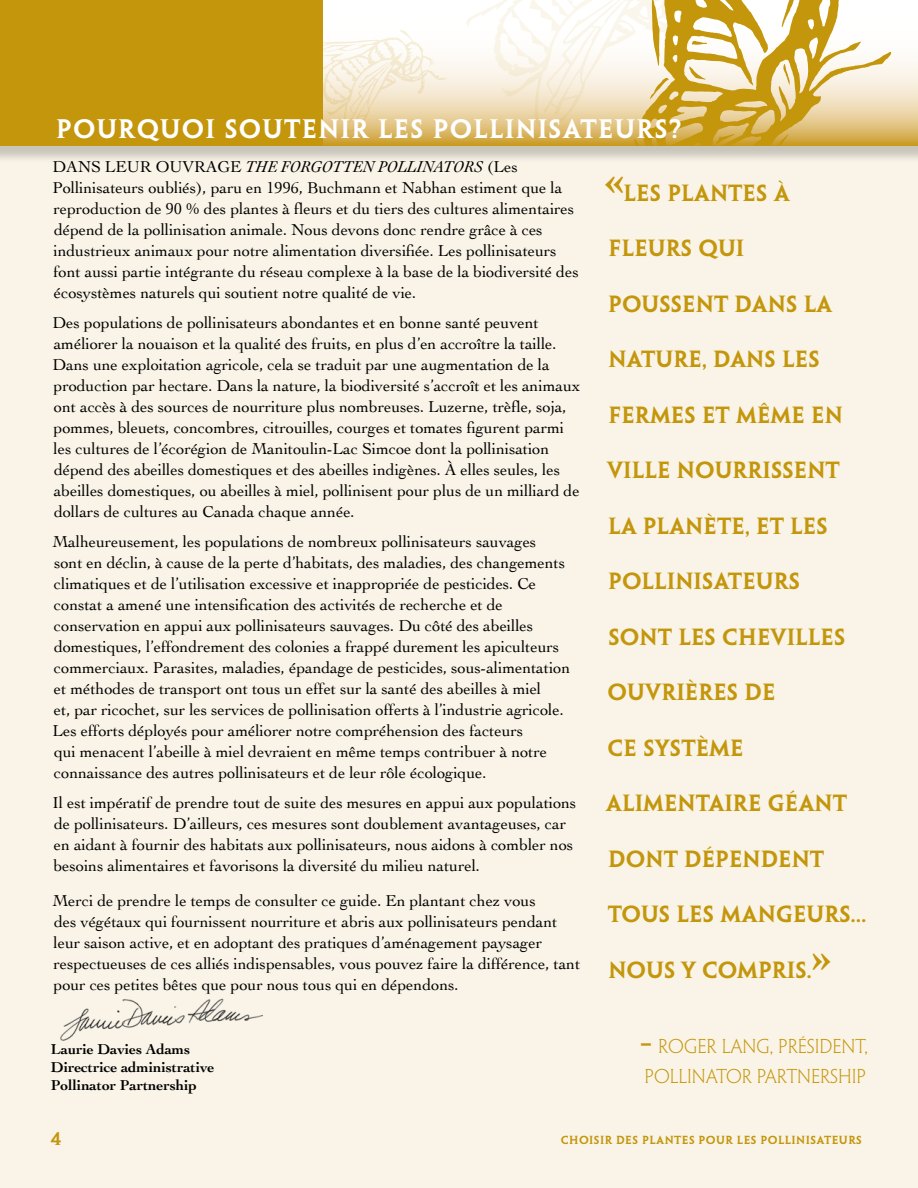
<style>
.page{position:relative;width:918px;height:1188px;background:#fff}
.page>*{position:absolute;margin:0;border:0;box-sizing:border-box;transform-origin:0 0}
.t1{font:24px "Penumbra MM 585 1000";letter-spacing:.12em;color:#fff}
.t2{font:21px "Penumbra MM 585 1000";color:#c4960c}
.t3{font:18px/30px "Penumbra MM 220 500";color:#c4960c}
.t4{font:16.5px/21px "Cochin";letter-spacing:-.005em;color:#000}
.t5{font:16.5px "Penumbra MM 585 1000";color:#c4960c}
.t6{font:700 15px/18px "Cochin";letter-spacing:-.005em;color:#000}
.t7{font:10.5px "Penumbra MM 585 1000";letter-spacing:.04em;color:#c4960c}
.s1{font-style:italic}
.s2{font-size:41.25px}
.s3{font-family:"Penumbra MM 585 1000";font-size:22.5px}
</style>
<div class="page">
<div style="left:0;top:144px;width:918px;height:1044px;background:#f9f4e7"></div>
<div style="left:0;top:0;width:918px;height:164px;background:#000;opacity:.2"></div>
<svg style="left:0;top:0;width:918px;height:146px"></svg>
<svg style="left:323px;top:30px;width:124px;height:104px"></svg>
<div style="left:0;top:0;width:323px;height:145px;background:#c4960c"></div>
<img style="left:60px;top:998px;width:202px;height:43px">
<svg style="left:455px;top:0;width:436px;height:145px"></svg>
<h1 class="t1" style="left:56px;top:116px;width:627px">POURQUOI SOUTENIR LES POLLINISATEURS?</h1>
<p class="t4" style="left:52px;top:155px;width:528px">DANS LEUR OUVRAGE <span class="s1">THE FORGOTTEN POLLINATORS</span> (Les Pollinisateurs oubliés), paru en 1996, Buchmann et Nabhan estiment que la reproduction de 90 % des plantes à fleurs et du tiers des cultures alimentaires dépend de la pollinisation animale. Nous devons donc rendre grâce à ces industrieux animaux pour notre alimentation diversifiée. Les pollinisateurs font aussi partie intégrante du réseau complexe à la base de la biodiversité des écosystèmes naturels qui soutient notre qualité de vie.</p>
<p class="t4" style="left:53px;top:312px;width:529px">Des populations de pollinisateurs abondantes et en bonne santé peuvent améliorer la nouaison et la qualité des fruits, en plus d’en accroître la taille.<br>Dans une exploitation agricole, cela se traduit par une augmentation de la production par hectare. Dans la nature, la biodiversité s’accroît et les animaux ont accès à des sources de nourriture plus nombreuses. Luzerne, trèfle, soja, pommes, bleuets, concombres, citrouilles, courges et tomates figurent parmi les cultures de l’écorégion de Manitoulin-Lac Simcoe dont la pollinisation dépend des abeilles domestiques et des abeilles indigènes. À elles seules, les abeilles domestiques, ou abeilles à miel, pollinisent pour plus de un milliard de dollars de cultures au Canada chaque année.</p>
<p class="t4" style="left:52px;top:531px;width:519px">Malheureusement, les populations de nombreux pollinisateurs sauvages<br>sont en déclin, à cause de la perte d’habitats, des maladies, des changements climatiques et de l’utilisation excessive et inappropriée de pesticides. Ce constat a amené une intensification des activités de recherche et de conservation en appui aux pollinisateurs sauvages. Du côté des abeilles domestiques, l’effondrement des colonies a frappé durement les apiculteurs commerciaux. Parasites, maladies, épandage de pesticides, sous-alimentation et méthodes de transport ont tous un effet sur la santé des abeilles à miel<br>et, par ricochet, sur les services de pollinisation offerts à l’industrie agricole.<br>Les efforts déployés pour améliorer notre compréhension des facteurs<br>qui menacent l’abeille à miel devraient en même temps contribuer à notre connaissance des autres pollinisateurs et de leur rôle écologique.</p>
<p class="t4" style="left:52px;top:792px;width:525px">Il est impératif de prendre tout de suite des mesures en appui aux populations de pollinisateurs. D’ailleurs, ces mesures sont doublement avantageuses, car en aidant à fournir des habitats aux pollinisateurs, nous aidons à combler nos besoins alimentaires et favorisons la diversité du milieu naturel.</p>
<p class="t4" style="left:52px;top:889px;width:529px">Merci de prendre le temps de consulter ce guide. En plantant chez vous<br>des végétaux qui fournissent nourriture et abris aux pollinisateurs pendant leur saison active, et en adoptant des pratiques d’aménagement paysager respectueuses de ces alliés indispensables, vous pouvez faire la différence, tant pour ces petites bêtes que pour nous tous qui en dépendons.</p>
<p class="t6" style="left:51px;top:1039px;width:165px">Laurie Davies Adams<br>Directrice administrative<br>Pollinator Partnership</p>
<p class="t2" style="left:604px;top:181px;width:186px"><span class="s2">«</span>LES PLANTES À</p>
<p class="t2" style="left:608px;top:236px;width:138px">FLEURS QUI</p>
<p class="t2" style="left:608px;top:292px;width:226px">POUSSENT DANS LA</p>
<p class="t2" style="left:608px;top:347px;width:213px">NATURE, DANS LES</p>
<p class="t2" style="left:608px;top:403px;width:236px">FERMES ET MÊME EN</p>
<p class="t2" style="left:607px;top:458px;width:234px">VILLE NOURRISSENT</p>
<p class="t2" style="left:608px;top:514px;width:221px">LA PLANÈTE, ET LES</p>
<p class="t2" style="left:608px;top:569px;width:193px">POLLINISATEURS</p>
<p class="t2" style="left:609px;top:625px;width:238px">SONT LES CHEVILLES</p>
<p class="t2" style="left:608px;top:680px;width:169px">OUVRIÈRES DE</p>
<p class="t2" style="left:608px;top:736px;width:138px">CE SYSTÈME</p>
<p class="t2" style="left:606px;top:791px;width:243px">ALIMENTAIRE GÉANT</p>
<p class="t2" style="left:608px;top:847px;width:218px">DONT DÉPENDENT</p>
<p class="t2" style="left:608px;top:902px;width:259px">TOUS LES MANGEURS...</p>
<p class="t2" style="left:608px;top:958px;width:223px">NOUS Y COMPRIS.<span class="s2">»</span></p>
<p class="t3" style="left:640px;top:1031px;width:229px"><span class="s3">–</span> ROGER LANG, PRÉSIDENT,<br>POLLINATOR PARTNERSHIP</p>
<p class="t5" style="left:51px;top:1129px;width:12px">4</p>
<p class="t7" style="left:561px;top:1134px;width:303px">CHOISIR DES PLANTES POUR LES POLLINISATEURS</p>
</div>
